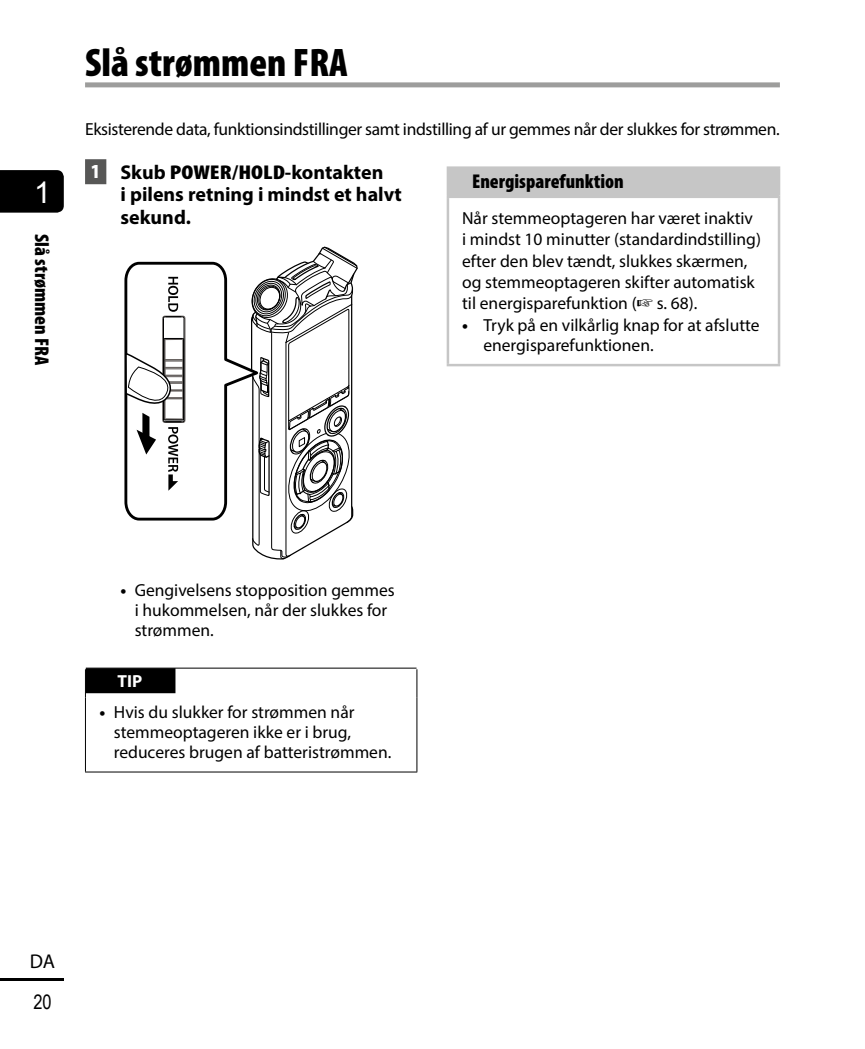
<style>
.page{position:relative;width:865px;height:1049px;background:#fff}
.page>*{position:absolute;margin:0;border:0;box-sizing:border-box;transform-origin:0 0}
.t1{font:900 condensed 40px "Myriad Pro";color:#000}
.t2{font:30px "Arial";color:#fff}
.t3{font:700 20px/22.5px "Myriad Pro";color:#000}
.t4{font:900 condensed 20px "Myriad Pro";color:#000}
.t5{font:20px "Arial Narrow";color:#000}
.t6{font:20px "Myriad Pro";color:#000}
.t7{font:17.5px/20px "Myriad Pro";color:#000}
.t8{font:17.5px "Myriad Pro";letter-spacing:-.02em;color:#000}
.t9{font:700 17.5px "Myriad Pro";color:#fff}
.s1{font-weight:900;font-stretch:condensed;color:#fff}
.s2{font-weight:900;font-stretch:condensed}
.s3{font-weight:700}
</style>
<div class="page">
<div style="left:0;top:170px;width:64px;height:43px;background:#000"></div>
<hr style="left:0;top:978px;width:64px;height:3px;background:#000">
<div style="left:85px;top:159px;width:21px;height:25px;background:#575756"></div>
<svg style="left:124px;top:246px;width:234px;height:314px"></svg>
<svg style="left:85px;top:669px;width:1px;height:29px"></svg>
<svg style="left:416px;top:669px;width:1px;height:29px"></svg>
<hr style="left:85px;top:698px;width:1px;height:74px;background:#000">
<hr style="left:416px;top:698px;width:1px;height:74px;background:#000">
<hr style="left:85px;top:771px;width:332px;height:1px;background:#000">
<hr style="left:86px;top:668px;width:330px;height:1px;background:#000">
<div style="left:86px;top:668px;width:89px;height:25px;background:#000"></div>
<div style="left:448px;top:168px;width:331px;height:29px;background:#c6c6c6"></div>
<hr style="left:446px;top:198px;width:3px;height:166px;background:#c6c6c6">
<hr style="left:777px;top:198px;width:3px;height:166px;background:#c6c6c6">
<hr style="left:446px;top:364px;width:334px;height:2px;background:#c6c6c6">
<hr style="left:446px;top:166px;width:334px;height:3px;background:#c6c6c6">
<hr style="left:446px;top:169px;width:3px;height:27px;background:#c6c6c6">
<hr style="left:777px;top:169px;width:3px;height:27px;background:#c6c6c6">
<hr style="left:446px;top:196px;width:334px;height:2px;background:#c6c6c6">
<div style="left:85px;top:82px;width:695px;height:5px;background:#9d9d9c"></div>
<h2 class="t2" style="left:34px;top:173px;width:18px">1</h2>
<p class="t4" style="left:53px;top:234px;width:133px;rotate:90deg">Slå strømmen FRA</p>
<h1 class="t1" style="left:85px;top:40px;width:264px">Slå strømmen FRA</h1>
<p class="t8" style="left:85px;top:118px;width:696px">Eksisterende data, funktionsindstillinger samt indstilling af ur gemmes når der slukkes for strømmen.</p>
<p class="t3" style="left:120px;top:160px;width:283px;text-indent:-29px"><span class="s1">1</span> Skub <span class="s2">POWER</span>/<span class="s2">HOLD</span>-kontakten<br>i pilens retning i mindst et halvt sekund.</p>
<p class="t4" style="left:472px;top:171px;width:153px">Energisparefunktion</p>
<p class="t7" style="left:462px;top:207px;width:300px;line-height:21.2px">Når stemmeoptageren har været inaktiv i mindst 10 minutter (standardindstilling) efter den blev tændt, slukkes skærmen, og stemmeoptageren skifter automatisk til energisparefunktion (☞ s. 68).</p>
<p class="t7" style="left:483px;top:315px;width:278px;text-indent:-21px"><span class="s3">•</span> Tryk på en vilkårlig knap for at afslutte energisparefunktionen.</p>
<p class="t7" style="left:135px;top:580px;width:261px;text-indent:-14px"><span class="s3">•</span> Gengivelsens stopposition gemmes i hukommelsen, når der slukkes for strømmen.</p>
<p class="t9" style="left:117px;top:669px;width:26px">TIP</p>
<p class="t7" style="left:114px;top:702px;width:279px;text-indent:-14px"><span class="s3">•</span> Hvis du slukker for strømmen når stemmeoptageren ikke er i brug, reduceres brugen af batteristrømmen.</p>
<p class="t6" style="left:30px;top:948px;width:27px">DA</p>
<p class="t5" style="left:33px;top:988px;width:20px">20</p>
</div>
